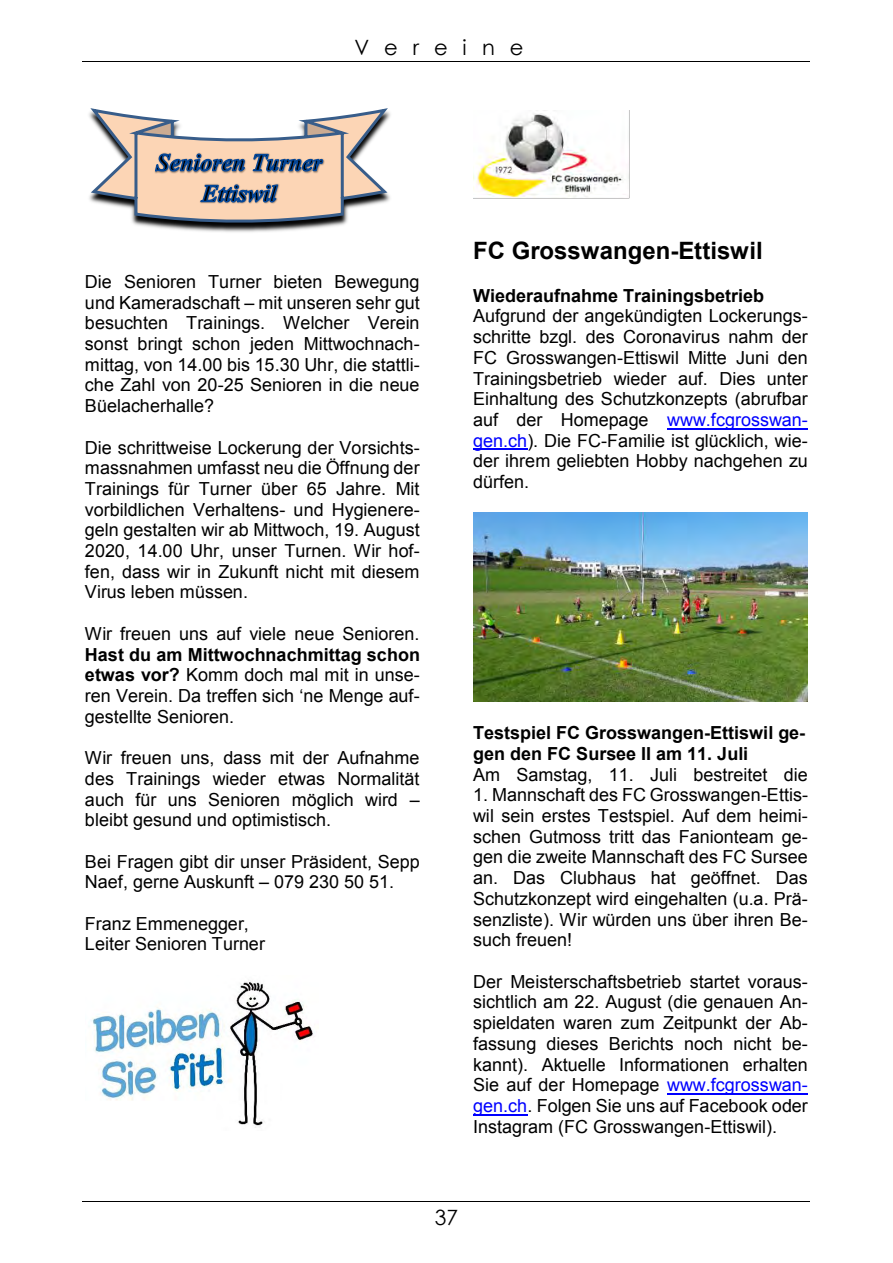
<style>
.page{position:relative;width:893px;height:1263px;background:#fff}
.page>*{position:absolute;margin:0;border:0;box-sizing:border-box;transform-origin:0 0}
.t1{font:700 24px "Arial";color:#000}
.t2{font:21px "Century Gothic";letter-spacing:.705em;color:#000}
.t3{font:18px/20.7px "Arial";color:#000;text-align:justify}
.t4{font:700 18px/20.7px "Arial";color:#000}
.s1{font-weight:700}
.s2{color:#00f}
</style>
<div class="page">
<hr style="left:83px;top:61px;width:727px;height:1px;background:#000">
<hr style="left:83px;top:1201px;width:727px;height:1px;background:#000">
<hr style="left:667px;top:428px;width:141px;height:1px;background:#00f">
<hr style="left:473px;top:449px;width:54px;height:1px;background:#00f">
<hr style="left:667px;top:1093px;width:141px;height:1px;background:#00f">
<hr style="left:473px;top:1114px;width:54px;height:1px;background:#00f">
<img style="left:91px;top:980px;width:224px;height:148px">
<img style="left:473px;top:513px;width:335px;height:188px">
<img style="left:133px;top:223px;width:213px;height:9px">
<svg style="left:89px;top:108px;width:302px;height:115px"></svg>
<img style="left:473px;top:110px;width:157px;height:89px">
<p class="t2" style="left:354px;top:34px;width:170px">Vereine</p>
<p class="t3" style="left:85px;top:271px;width:336px">Die Senioren Turner bieten Bewegung und Kameradschaft – mit unseren sehr gut besuchten Trainings. Welcher Verein sonst bringt schon jeden Mittwochnach&shy;mittag, von 14.00 bis 15.30 Uhr, die stattli&shy;che Zahl von 20-25 Senioren in die neue Büelacherhalle?</p>
<p class="t3" style="left:85px;top:437px;width:336px">Die schrittweise Lockerung der Vorsichts&shy;massnahmen umfasst neu die Öffnung der Trainings für Turner über 65 Jahre. Mit vorbildlichen Verhaltens- und Hygienere&shy;geln gestalten wir ab Mittwoch, 19. August 2020, 14.00 Uhr, unser Turnen. Wir hof&shy;fen, dass wir in Zukunft nicht mit diesem Virus leben müssen.</p>
<p class="t3" style="left:85px;top:623px;width:337px">Wir freuen uns auf viele neue Senioren.<br><span class="s1">Hast du am Mittwochnachmittag schon etwas vor?</span> Komm doch mal mit in unse&shy;ren Verein. Da treffen sich ‘ne Menge auf&shy;gestellte Senioren.</p>
<p class="t3" style="left:85px;top:748px;width:336px">Wir freuen uns, dass mit der Aufnahme des Trainings wieder etwas Normalität auch für uns Senioren möglich wird – bleibt gesund und optimistisch.</p>
<p class="t3" style="left:85px;top:851px;width:336px">Bei Fragen gibt dir unser Präsident, Sepp<br>Naef, gerne Auskunft – 079 230 50 51.</p>
<p class="t3" style="left:85px;top:913px;width:182px">Franz Emmenegger,<br>Leiter Senioren Turner</p>
<p class="t1" style="left:473px;top:235px;width:291px">FC Grosswangen-Ettiswil</p>
<p class="t4" style="left:473px;top:286px;width:293px">Wiederaufnahme Trainingsbetrieb</p>
<p class="t3" style="left:473px;top:306px;width:336px">Aufgrund der angekündigten Lockerungs&shy;schritte bzgl. des Coronavirus nahm der FC Grosswangen-Ettiswil Mitte Juni den Trainingsbetrieb wieder auf. Dies unter Einhaltung des Schutzkonzepts (abrufbar auf der Homepage <span class="s2">www.fcgrosswan&shy;gen.ch</span>). Die FC-Familie ist glücklich, wie&shy;der ihrem geliebten Hobby nachgehen zu dürfen.</p>
<p class="t4" style="left:473px;top:723px;width:334px">Testspiel FC Grosswangen-Ettiswil ge&shy;gen den FC Sursee II am 11. Juli</p>
<p class="t3" style="left:473px;top:764px;width:336px">Am Samstag, 11. Juli bestreitet die</p>
<p class="t3" style="left:473px;top:785px;width:336px">1. Mannschaft des FC Grosswangen-Ettis&shy;wil sein erstes Testspiel. Auf dem heimi&shy;schen Gutmoss tritt das Fanionteam ge&shy;gen die zweite Mannschaft des FC Sursee an. Das Clubhaus hat geöffnet. Das Schutzkonzept wird eingehalten (u.a. Prä&shy;senzliste). Wir würden uns über ihren Be&shy;such freuen!</p>
<p class="t3" style="left:473px;top:971px;width:336px">Der Meisterschaftsbetrieb startet voraus&shy;sichtlich am 22. August (die genauen An&shy;spieldaten waren zum Zeitpunkt der Ab&shy;fassung dieses Berichts noch nicht be&shy;kannt). Aktuelle Informationen erhalten Sie auf der Homepage <span class="s2">www.fcgrosswan&shy;gen.ch</span>. Folgen Sie uns auf Facebook oder Instagram (FC Grosswangen-Ettiswil).</p>
<p class="t2" style="left:435px;top:1203px;width:25px">37</p>
</div>
